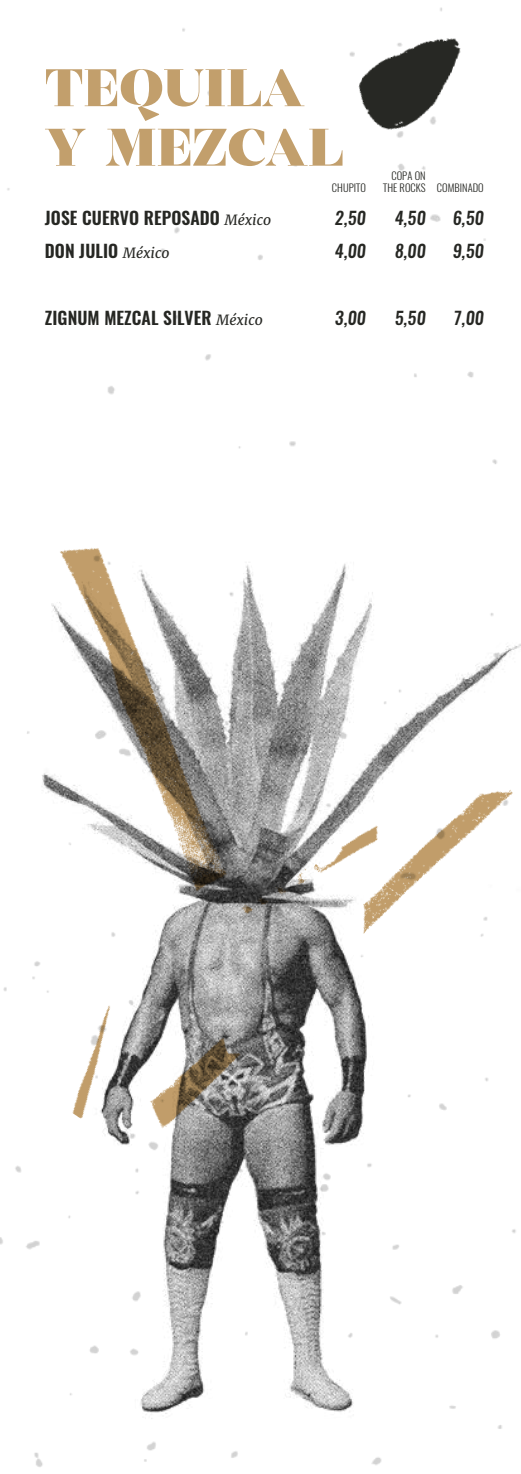
<style>
.page{position:relative;width:521px;height:1474px;background:#fff}
.page>*{position:absolute;margin:0;border:0;box-sizing:border-box;transform-origin:0 0}
.t1{font:700 52.68px/59.5px "MADE Coachella";letter-spacing:.005em;color:#c29f6c}
.t2{font:600 17.5px/33.2px "Oswald";letter-spacing:.005em;color:#262723}
.t3{font:italic 500 17.5px/33.2px "Oswald";letter-spacing:.005em;color:#262723}
.t4{font:300 10.5px/12.2px "Oswald";letter-spacing:.005em;color:#262723;text-align:right}
.s1{font-family:"Merriweather";font-weight:400;font-style:italic;font-size:14px}
</style>
<div class="page">
<img style="left:349px;top:7px;width:112px;height:131px">
<img style="left:2px;top:1240px;width:500px;height:226px">
<img style="left:0;top:548px;width:521px;height:692px">
<h1 class="t1" style="left:45px;top:61px;width:300px">TEQUILA<br>Y MEZCAL</h1>
<p class="t2" style="left:45px;top:202px;width:228px">JOSE CUERVO REPOSADO <span class="s1">México<br></span>DON JULIO <span class="s1">México</span></p>
<p class="t4" style="left:332px;top:181px;width:35px">CHUPITO</p>
<p class="t3" style="left:335px;top:202px;width:32px">2,50<br>4,00</p>
<p class="t4" style="left:383px;top:169px;width:44px">COPA ON<br>THE ROCKS</p>
<p class="t3" style="left:395px;top:201px;width:32px">4,50<br>8,00</p>
<p class="t4" style="left:437px;top:181px;width:48px">COMBINADO</p>
<p class="t3" style="left:453px;top:202px;width:32px">6,50<br>9,50</p>
<p class="t2" style="left:45px;top:302px;width:219px">ZIGNUM MEZCAL SILVER <span class="s1">México</span></p>
<p class="t3" style="left:335px;top:301px;width:32px">3,00</p>
<p class="t3" style="left:395px;top:301px;width:32px">5,50</p>
<p class="t3" style="left:453px;top:301px;width:32px">7,00</p>
</div>
